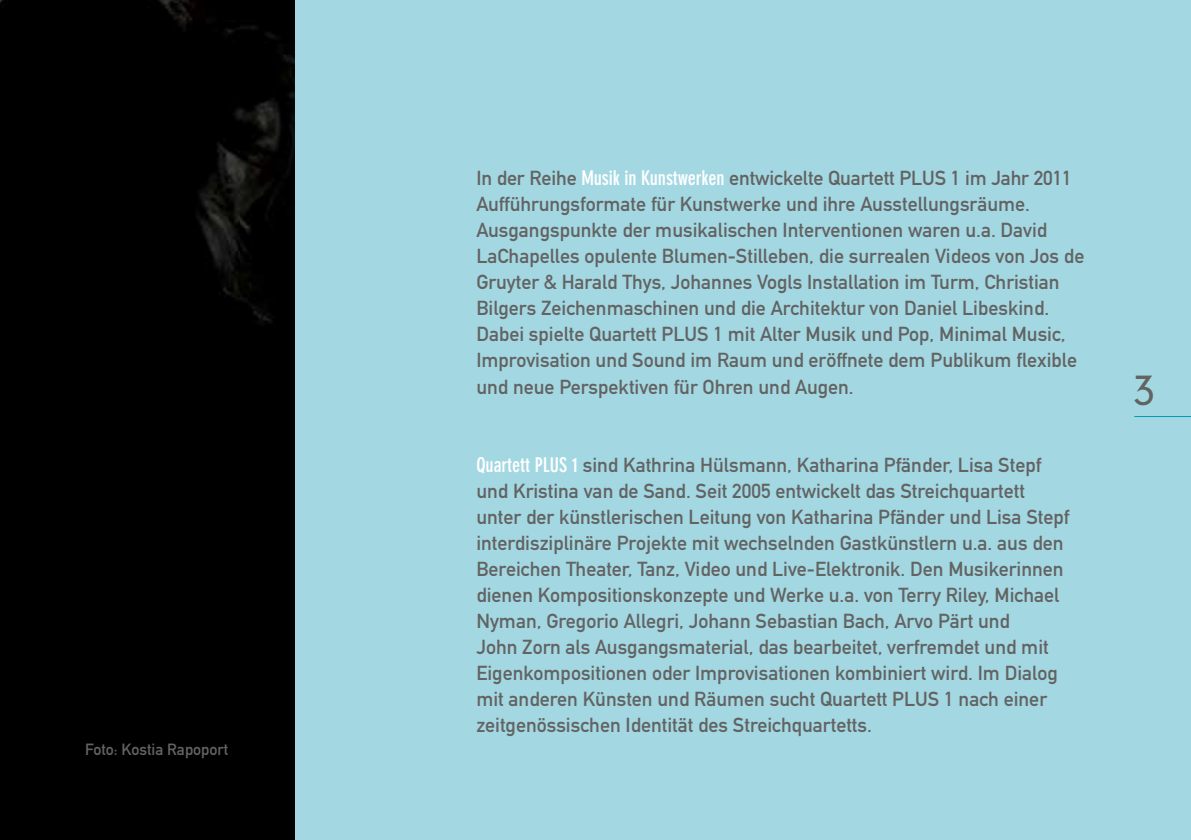
<style>
.page{position:relative;width:1191px;height:840px;background:#fff}
.page>*{position:absolute;margin:0;border:0;box-sizing:border-box;transform-origin:0 0}
.t1{font:300 40px "DIN Neuzeit Grotesk";color:#636362}
.t2{font:20px/26px "DIN Mittelschrift";color:#636362}
.t3{font:16px "DIN Mittelschrift";color:#636362}
.s1{font-family:"DIN Neuzeit Grotesk";font-weight:700;font-stretch:condensed;color:#fff}
</style>
<div class="page">
<div style="left:0;top:0;width:1191px;height:839px;background:#a3d8e3"></div>
<div style="left:0;top:0;width:295px;height:839px;background:#000"></div>
<hr style="left:1134px;top:416px;width:57px;height:1px;background:#009bb4">
<p class="t3" style="left:85px;top:739px;width:145px">Foto: Kostia Rapoport</p>
<p class="t2" style="left:476px;top:165px;width:609px">In der Reihe <span class="s1">Musik in Kunstwerken</span> entwickelte Quartett PLUS 1 im Jahr 2011<br>Aufführungsformate für Kunstwerke und ihre Ausstellungsräume.<br>Ausgangspunkte der musikalischen Interventionen waren u.a. David LaChapelles opulente Blumen-Stilleben, die surrealen Videos von Jos de Gruyter &amp; Harald Thys, Johannes Vogls Installation im Turm, Christian Bilgers Zeichenmaschinen und die Architektur von Daniel Libeskind.<br>Dabei spielte Quartett PLUS 1 mit Alter Musik und Pop, Minimal Music, Improvisation und Sound im Raum und eröffnete dem Publikum flexible und neue Perspektiven für Ohren und Augen.</p>
<p class="t2" style="left:476px;top:451px;width:594px"><span class="s1">Quartett PLUS 1</span> sind Kathrina Hülsmann, Katharina Pfänder, Lisa Stepf und Kristina van de Sand. Seit 2005 entwickelt das Streichquartett unter der künstlerischen Leitung von Katharina Pfänder und Lisa Stepf interdisziplinäre Projekte mit wechselnden Gastkünstlern u.a. aus den Bereichen Theater, Tanz, Video und Live-Elektronik. Den Musikerinnen dienen Kompositionskonzepte und Werke u.a. von Terry Riley, Michael Nyman, Gregorio Allegri, Johann Sebastian Bach, Arvo Pärt und<br>John Zorn als Ausgangsmaterial, das bearbeitet, verfremdet und mit Eigenkompositionen oder Improvisationen kombiniert wird. Im Dialog mit anderen Künsten und Räumen sucht Quartett PLUS 1 nach einer zeitgenössischen Identität des Streichquartetts.</p>
<h1 class="t1" style="left:1134px;top:366px;width:22px">3</h1>
</div>
